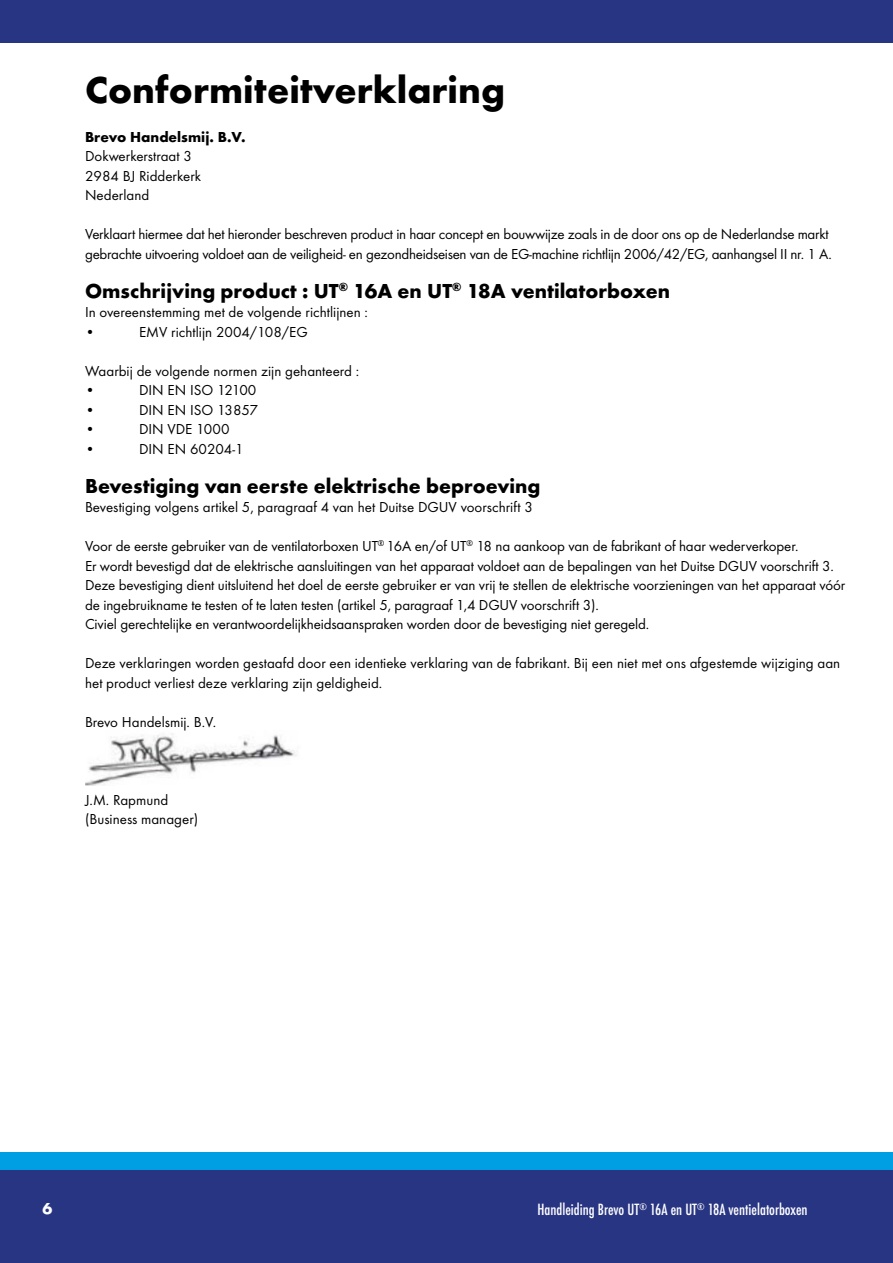
<style>
.page{position:relative;width:893px;height:1263px;background:#fff}
.page>*{position:absolute;margin:0;border:0;box-sizing:border-box;transform-origin:0 0}
.t1{font:700 39px "Futura T";color:#000}
.t2{font:700 21px "Futura T";color:#000}
.t3{font:700 16.5px "Futura T";color:#fff}
.t4{font:15px/19.5px "Futura T";letter-spacing:-.01em;color:#000}
.t5{font:500 condensed 15px "Futura";color:#fff}
.t6{font:700 15px "Futura T";color:#000}
</style>
<div class="page">
<div style="left:0;top:1169px;width:893px;height:94px;background:#283583"></div>
<div style="left:0;top:0;width:893px;height:43px;background:#283583"></div>
<div style="left:0;top:1152px;width:893px;height:17px;background:#009fe3"></div>
<img style="left:85px;top:733px;width:212px;height:52px">
<h1 class="t1" style="left:85px;top:67px;width:421px">Conformiteitverklaring</h1>
<p class="t6" style="left:85px;top:128px;width:162px">Brevo Handelsmij. B.V.</p>
<p class="t4" style="left:85px;top:146px;width:118px">Dokwerkerstraat 3<br>2984 BJ Ridderkerk<br>Nederland</p>
<p class="t4" style="left:85px;top:224px;width:748px">Verklaart hiermee dat het hieronder beschreven product in haar concept en bouwwijze zoals in de door ons op de Nederlandse markt gebrachte uitvoering voldoet aan de veiligheid- en gezondheidseisen van de EG-machine richtlijn 2006/42/EG, aanhangsel II nr. 1 A.</p>
<h2 class="t2" style="left:85px;top:278px;width:586px">Omschrijving product : UT<sup>®</sup> 16A en UT<sup>®</sup> 18A ventilatorboxen</h2>
<p class="t4" style="left:85px;top:302px;width:284px">In overeenstemming met de volgende richtlijnen : •</p>
<p class="t4" style="left:139px;top:322px;width:170px">EMV richtlijn 2004/108/EG</p>
<p class="t4" style="left:85px;top:361px;width:276px">Waarbij de volgende normen zijn gehanteerd : •</p>
<p class="t4" style="left:139px;top:380px;width:119px">DIN EN ISO 12100</p>
<p class="t4" style="left:85px;top:400px;width:12px">•</p>
<p class="t4" style="left:139px;top:400px;width:121px">DIN EN ISO 13857</p>
<p class="t4" style="left:85px;top:419px;width:12px">•</p>
<p class="t4" style="left:139px;top:419px;width:92px">DIN VDE 1000</p>
<p class="t4" style="left:85px;top:439px;width:12px">•</p>
<p class="t4" style="left:139px;top:439px;width:106px">DIN EN 60204-1</p>
<h2 class="t2" style="left:85px;top:473px;width:457px">Bevestiging van eerste elektrische beproeving</h2>
<p class="t4" style="left:85px;top:497px;width:449px">Bevestiging volgens artikel 5, paragraaf 4 van het Duitse DGUV voorschrift 3</p>
<p class="t4" style="left:85px;top:536px;width:761px">Voor de eerste gebruiker van de ventilatorboxen UT<sup>®</sup> 16A en/of UT<sup>®</sup> 18 na aankoop van de fabrikant of haar wederverkoper.<br>Er wordt bevestigd dat de elektrische aansluitingen van het apparaat voldoet aan de bepalingen van het Duitse DGUV voorschrift 3.<br>Deze bevestiging dient uitsluitend het doel de eerste gebruiker er van vrij te stellen de elektrische voorzieningen van het apparaat vóór de ingebruikname te testen of te laten testen (artikel 5, paragraaf 1,4 DGUV voorschrift 3).<br>Civiel gerechtelijke en verantwoordelijkheidsaanspraken worden door de bevestiging niet geregeld.</p>
<p class="t4" style="left:85px;top:653px;width:757px">Deze verklaringen worden gestaafd door een identieke verklaring van de fabrikant. Bij een niet met ons afgestemde wijziging aan het product verliest deze verklaring zijn geldigheid.</p>
<p class="t4" style="left:85px;top:712px;width:133px">Brevo Handelsmij. B.V.</p>
<p class="t4" style="left:85px;top:790px;width:115px">J.M. Rapmund (Business manager)</p>
<p class="t3" style="left:43px;top:1199px;width:11px">6</p>
<p class="t5" style="left:537px;top:1200px;width:272px">Handleiding Brevo UT<sup>®</sup> 16A en UT<sup>®</sup> 18A ventielatorboxen</p>
</div>
